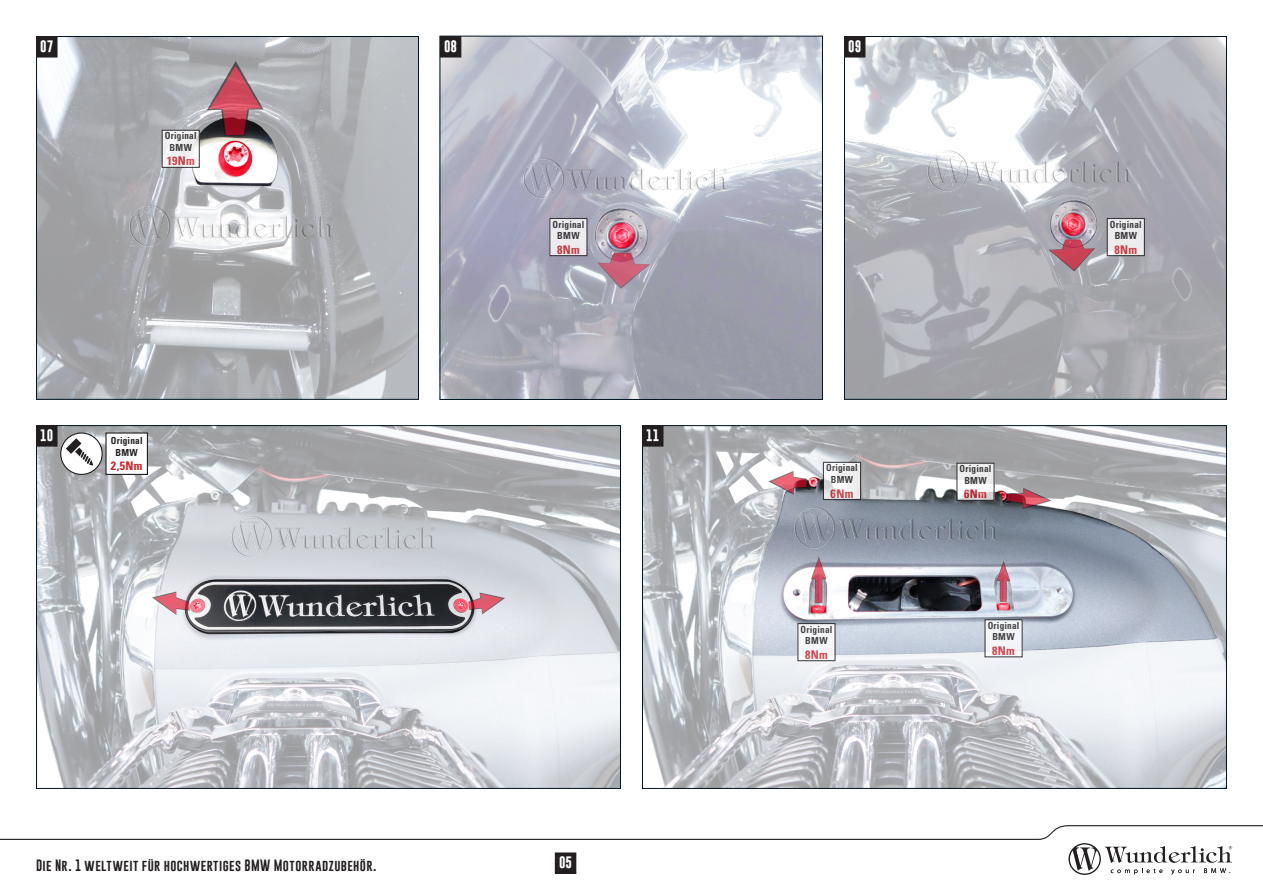
<style>
.page{position:relative;width:1263px;height:893px;background:#fff}
.page>*{position:absolute;margin:0;border:0;box-sizing:border-box;transform-origin:0 0}
.t1{font:12px "Gobold";letter-spacing:.035em;color:#231f20}
.t2{font:700 condensed 12px "Univers LT Std";letter-spacing:.025em;color:#d1232a}
.t3{font:700 12px "Gobold";color:#fff}
.t4{font:700 condensed 9.75px/11.7px "Univers LT Std";letter-spacing:.025em;color:#231f20;text-align:center;scale:.95 1}
</style>
<div class="page">
<svg style="left:0;top:825px;width:1263px;height:50px"></svg>
<img style="left:846px;top:38px;width:379px;height:360px">
<div style="left:844px;top:36px;width:383px;height:364px;border:1px solid #011622"></div>
<img style="left:38px;top:427px;width:581px;height:360px">
<img style="left:644px;top:427px;width:581px;height:360px">
<img style="left:38px;top:38px;width:379px;height:360px">
<div style="left:36px;top:36px;width:383px;height:364px;border:1px solid #011622"></div>
<img style="left:442px;top:38px;width:379px;height:360px">
<div style="left:440px;top:36px;width:383px;height:364px;border:1px solid #011622"></div>
<div style="left:555px;top:853px;width:21px;height:20px;background:#231f20"></div>
<div style="left:555px;top:853px;width:21px;height:21px;border:1px solid #231f20"></div>
<div style="left:440px;top:37px;width:21px;height:20px;background:#231f20"></div>
<div style="left:440px;top:36px;width:21px;height:21px;border:1px solid #231f20"></div>
<div style="left:642px;top:426px;width:21px;height:20px;background:#231f20"></div>
<div style="left:642px;top:425px;width:21px;height:21px;border:1px solid #231f20"></div>
<div style="left:37px;top:426px;width:20px;height:20px;background:#231f20"></div>
<div style="left:36px;top:425px;width:21px;height:21px;border:1px solid #231f20"></div>
<div style="left:37px;top:37px;width:20px;height:20px;background:#231f20"></div>
<div style="left:36px;top:36px;width:21px;height:21px;border:1px solid #231f20"></div>
<div style="left:844px;top:37px;width:21px;height:20px;background:#231f20"></div>
<div style="left:844px;top:36px;width:21px;height:21px;border:1px solid #231f20"></div>
<div style="left:106px;top:433px;width:41px;height:41px;background:#fff"></div>
<div style="left:105px;top:432px;width:43px;height:43px;border:1px solid #231f20"></div>
<div style="left:61px;top:433px;width:41px;height:41px;background:#fff;border-radius:50%"></div>
<div style="left:60px;top:432px;width:43px;height:43px;border:1px solid #231f20;border-radius:50%"></div>
<svg style="left:66px;top:438px;width:27px;height:27px"></svg>
<div style="left:798px;top:623px;width:37px;height:38px;background:#f5f6f9"></div>
<div style="left:985px;top:620px;width:37px;height:37px;background:#f4f5f8"></div>
<svg style="left:825px;top:464px;width:34px;height:34px"></svg>
<div style="left:823px;top:462px;width:38px;height:38px;border:1px solid #231f20"></div>
<svg style="left:958px;top:465px;width:35px;height:34px"></svg>
<div style="left:956px;top:463px;width:39px;height:38px;border:1px solid #231f20"></div>
<svg style="left:164px;top:132px;width:34px;height:34px"></svg>
<div style="left:162px;top:130px;width:38px;height:38px;border:1px solid #231f20"></div>
<div style="left:550px;top:218px;width:37px;height:38px;background:#ececef"></div>
<div style="left:549px;top:218px;width:38px;height:38px;border:1px solid #231f20"></div>
<div style="left:1107px;top:218px;width:37px;height:38px;background:#ececee"></div>
<div style="left:1107px;top:218px;width:38px;height:38px;border:1px solid #231f20"></div>
<img style="left:130px;top:206px;width:206px;height:41px">
<img style="left:523px;top:158px;width:206px;height:41px">
<img style="left:927px;top:151px;width:206px;height:40px">
<img style="left:231px;top:516px;width:206px;height:41px">
<img style="left:795px;top:508px;width:206px;height:41px">
<p class="t3" style="left:40px;top:38px;width:15px">07</p>
<p class="t3" style="left:848px;top:38px;width:15px">09</p>
<p class="t3" style="left:444px;top:38px;width:15px">08</p>
<p class="t4" style="left:165px;top:130px;width:35px">Original<br>BMW</p>
<p class="t2" style="left:167px;top:154px;width:30px">19Nm</p>
<p class="t4" style="left:552px;top:218px;width:35px">Original<br>BMW</p>
<p class="t2" style="left:557px;top:242px;width:24px">8Nm</p>
<p class="t3" style="left:40px;top:427px;width:15px">10</p>
<p class="t3" style="left:646px;top:427px;width:15px">11</p>
<p class="t4" style="left:111px;top:435px;width:35px">Original<br>BMW</p>
<p class="t2" style="left:111px;top:459px;width:33px">2,5Nm</p>
<p class="t1" style="left:36px;top:858px;width:342px">Die Nr. 1 weltweit für hochwertiges BMW Motorradzubehör.</p>
<p class="t3" style="left:559px;top:855px;width:15px">05</p>
<p class="t4" style="left:826px;top:462px;width:35px">Original<br>BMW</p>
<p class="t2" style="left:831px;top:486px;width:24px">6Nm</p>
<p class="t4" style="left:800px;top:623px;width:35px">Original<br>BMW</p>
<p class="t2" style="left:805px;top:647px;width:24px">8Nm</p>
<p class="t4" style="left:960px;top:463px;width:35px">Original<br>BMW</p>
<p class="t2" style="left:964px;top:487px;width:24px">6Nm</p>
<p class="t4" style="left:988px;top:619px;width:35px">Original<br>BMW</p>
<p class="t2" style="left:992px;top:643px;width:24px">8Nm</p>
<p class="t4" style="left:1110px;top:218px;width:35px">Original<br>BMW</p>
<p class="t2" style="left:1114px;top:242px;width:24px">8Nm</p>
</div>
